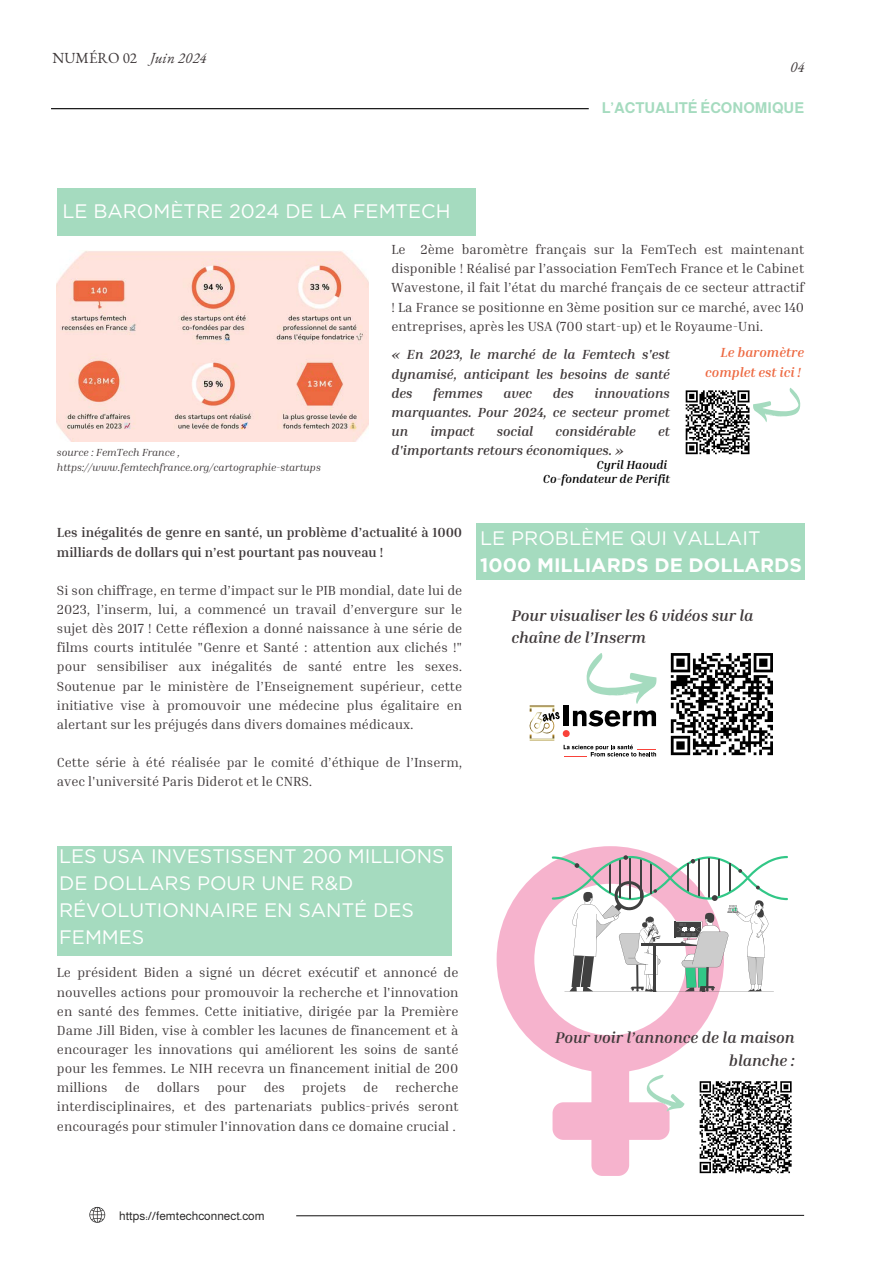
<style>
.page{position:relative;width:894px;height:1264px;background:#fff}
.page>*{position:absolute;margin:0;border:0;box-sizing:border-box;transform-origin:0 0}
.t1{font:19.5px/27px "Gotham";color:#fff}
.t2{font:700 19.5px "Gotham";color:#fff}
.t3{font:italic 700 15.75px/22.5px "Inria Serif";color:#3f393a}
.t4{font:700 15px "Almarai";color:#a5dbbf}
.t5{font:15px "EB Garamond";color:#3f393a}
.t6{font:italic 15px "EB Garamond";color:#3f393a}
.t7{font:13.5px/19.2px "Inria Serif";color:#3f393a;text-align:justify}
.t8{font:italic 700 13.5px/19.2px "Inria Serif";color:#3f393a;text-align:justify}
.t9{font:700 13.5px/19.2px "Inria Serif";color:#3f393a}
.t10{font:italic 700 13.5px/19.2px "Inria Serif";color:#ed6942;text-align:right}
.t11{font:italic 700 12px/14px "Inria Serif";color:#000;text-align:right}
.t12{font:12px "Almarai";color:#2b2a2a}
.t13{font:italic 10.5px/14.9px "Inria Serif";color:#3f393a}
.s1{font-style:italic}
</style>
<div class="page">
<img style="left:57px;top:250px;width:312px;height:191px">
<hr style="left:51px;top:108px;width:537px;height:1px;background:#000">
<div style="left:57px;top:188px;width:418px;height:48px;background:#a5dbbf"></div>
<div style="left:57px;top:846px;width:394px;height:110px;background:#a5dbbf"></div>
<svg style="left:89px;top:1206px;width:16px;height:16px"></svg>
<hr style="left:296px;top:1214px;width:507px;height:2px;background:#2b2a2a">
<svg style="left:670px;top:653px;width:103px;height:103px"></svg>
<svg style="left:529px;top:653px;width:127px;height:104px"></svg>
<div style="left:475px;top:523px;width:329px;height:57px;background:#a5dbbf"></div>
<svg style="left:685px;top:388px;width:115px;height:67px"></svg>
<svg style="left:496px;top:846px;width:223px;height:211px"></svg>
<svg style="left:552px;top:1035px;width:139px;height:140px"></svg>
<svg style="left:699px;top:1081px;width:93px;height:92px"></svg>
<svg style="left:551px;top:855px;width:236px;height:137px"></svg>
<p class="t5" style="left:53px;top:48px;width:156px">NUMÉRO 02 <span class="s1">Juin 2024</span></p>
<h1 class="t1" style="left:62px;top:197px;width:389px">LE BAROMÈTRE 2024 DE LA FEMTECH</h1>
<p class="t6" style="left:790px;top:57px;width:16px">04</p>
<h1 class="t4" style="left:601px;top:100px;width:204px">L’ACTUALITÉ ÉCONOMIQUE</h1>
<p class="t7" style="left:391px;top:239px;width:414px">Le 2ème baromètre français sur la FemTech est maintenant disponible ! Réalisé par l’association FemTech France et le Cabinet Wavestone, il fait l’état du marché français de ce secteur attractif ! La France se positionne en 3ème position sur ce marché, avec 140 entreprises, après les USA (700 start-up) et le Royaume-Uni.</p>
<p class="t8" style="left:391px;top:345px;width:280px">« En 2023, le marché de la Femtech s'est dynamisé, anticipant les besoins de santé des</p>
<p class="t8" style="left:433px;top:383px;width:51px">femmes</p>
<p class="t8" style="left:503px;top:383px;width:30px">avec</p>
<p class="t8" style="left:552px;top:383px;width:22px">des</p>
<p class="t8" style="left:391px;top:383px;width:280px;text-indent:203px">innovations marquantes. Pour 2024, ce secteur promet un</p>
<p class="t8" style="left:430px;top:421px;width:46px">impact</p>
<p class="t8" style="left:496px;top:421px;width:38px">social</p>
<p class="t8" style="left:555px;top:421px;width:82px">considérable</p>
<p class="t8" style="left:658px;top:421px;width:13px">et</p>
<p class="t8" style="left:391px;top:440px;width:234px">d'importants retours économiques. »</p>
<p class="t13" style="left:57px;top:444px;width:265px">source : FemTech France , https://www.femtechfrance.org/cartographie-startups</p>
<p class="t11" style="left:542px;top:457px;width:128px">Cyril Haoudi<br>Co-fondateur de Perifit</p>
<p class="t10" style="left:705px;top:343px;width:100px">Le baromètre complet est ici !</p>
<p class="t9" style="left:57px;top:523px;width:407px">Les inégalités de genre en santé, un problème d’actualité à 1000 milliards de dollars qui n’est pourtant pas nouveau !</p>
<p class="t7" style="left:57px;top:580px;width:407px">Si son chiffrage, en terme d’impact sur le PIB mondial, date lui de 2023, l’inserm, lui, a commencé un travail d’envergure sur le sujet dès 2017 ! Cette réflexion a donné naissance à une série de films courts intitulée "Genre et Santé : attention aux clichés !" pour sensibiliser aux inégalités de santé entre les sexes.<br>Soutenue par le ministère de l’Enseignement supérieur, cette initiative vise à promouvoir une médecine plus égalitaire en alertant sur les préjugés dans divers domaines médicaux.</p>
<p class="t7" style="left:57px;top:752px;width:407px">Cette série à été réalisée par le comité d’éthique de l’Inserm, avec l'université Paris Diderot et le CNRS.</p>
<h1 class="t1" style="left:480px;top:524px;width:282px">LE PROBLÈME QUI VALLAIT</h1>
<h1 class="t2" style="left:480px;top:553px;width:323px">1000 MILLIARDS DE DOLLARDS</h1>
<p class="t3" style="left:511px;top:603px;width:243px">Pour visualiser les 6 vidéos sur la chaîne de l’Inserm</p>
<h1 class="t1" style="left:59px;top:842px;width:387px">LES USA INVESTISSENT 200 MILLIONS<br>DE DOLLARS POUR UNE R&amp;D<br>RÉVOLUTIONNAIRE EN SANTÉ DES<br>FEMMES</h1>
<p class="t7" style="left:57px;top:962px;width:403px">Le président Biden a signé un décret exécutif et annoncé de nouvelles actions pour promouvoir la recherche et l'innovation en santé des femmes. Cette initiative, dirigée par la Première Dame Jill Biden, vise à combler les lacunes de financement et à encourager les innovations qui améliorent les soins de santé pour les femmes. Le NIH recevra un financement initial de 200 millions</p>
<p class="t7" style="left:57px;top:1077px;width:403px;text-indent:338px">recherche interdisciplinaires, et des partenariats publics-privés seront encouragés pour stimuler l'innovation dans ce domaine crucial .</p>
<p class="t7" style="left:125px;top:1077px;width:16px">de</p>
<p class="t7" style="left:157px;top:1077px;width:44px">dollars</p>
<p class="t7" style="left:217px;top:1077px;width:31px">pour</p>
<p class="t7" style="left:263px;top:1077px;width:23px">des</p>
<p class="t7" style="left:302px;top:1077px;width:45px">projets</p>
<p class="t7" style="left:363px;top:1077px;width:16px">de</p>
<p class="t3" style="left:555px;top:1025px;width:241px;text-align:right">Pour voir l’annonce de la maison blanche :</p>
<p class="t12" style="left:119px;top:1208px;width:147px">https://femtechconnect.com</p>
</div>
